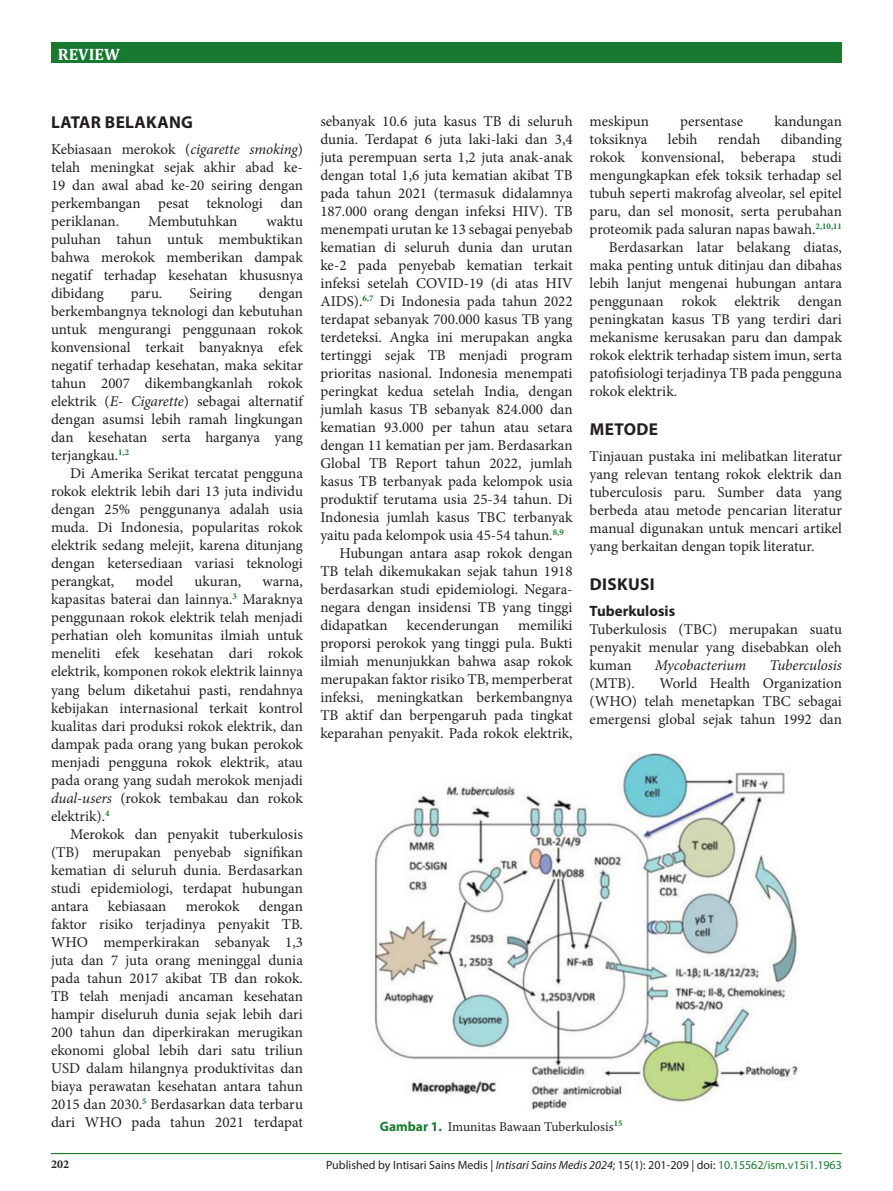
<style>
.page{position:relative;width:893px;height:1191px;background:#fff}
.page>*{position:absolute;margin:0;border:0;box-sizing:border-box;transform-origin:0 0}
.judul{font:700 17.25px "Myriad Pro";letter-spacing:.02em;color:#231f20}
.t1{font:700 16.5px "Cambria";color:#fff}
.t2{font:15px/18px "Minion Pro";color:#231f20;text-align:justify}
.t3{font:italic 15px "Minion Pro";letter-spacing:-.005em;color:#231f20}
.sub_judul_ISM{font:700 15px "Myriad Pro";color:#231f20}
.t4{font:13.5px "Minion Pro";color:#231f20}
.t5{font:12px "Myriad Pro";color:#231f20}
.t6{font:700 12px "Minion Pro";color:#231f20}
.s1{font-style:italic}
.s2{color:#202124}
.s3{font-family:"Myriad Pro";font-weight:700;color:#187a30}
.s4{color:#187a30}
</style>
<div class="page">
<div style="left:51px;top:43px;width:790px;height:20px;background:#187a30"></div>
<hr style="left:51px;top:1153px;width:790px;height:1px;background:#187a30">
<img style="left:374px;top:754px;width:424px;height:356px">
<p class="t1" style="left:58px;top:43px;width:64px">REVIEW</p>
<p class="judul" style="left:51px;top:111px;width:143px">LATAR BELAKANG</p>
<p class="t2" style="left:51px;top:141px;width:253px">Kebiasaan merokok (<span class="s1">cigarette smoking</span>) telah meningkat sejak akhir abad ke-19 dan awal abad ke-20 seiring dengan perkembangan pesat teknologi dan periklanan.</p>
<p class="t2" style="left:51px;top:213px;width:253px;text-indent:215px">waktu puluhan tahun untuk membuktikan bahwa merokok memberikan dampak negatif terhadap kesehatan khususnya dibidang</p>
<p class="t2" style="left:148px;top:213px;width:91px">Membutuhkan</p>
<p class="t2" style="left:51px;top:285px;width:253px;text-indent:208px">dengan berkembangnya teknologi dan kebutuhan untuk mengurangi penggunaan rokok konvensional terkait banyaknya efek negatif terhadap kesehatan, maka sekitar tahun 2007 dikembangkanlah rokok elektrik (<span class="s1">E- Cigarette</span>) sebagai alternatif dengan asumsi lebih ramah lingkungan dan kesehatan serta harganya yang terjangkau.<sup>1,2</sup></p>
<p class="t2" style="left:51px;top:465px;width:253px;text-indent:19px">Di Amerika Serikat tercatat pengguna rokok elektrik lebih dari 13 juta individu dengan 25% penggunanya adalah usia muda. Di Indonesia, popularitas rokok elektrik sedang melejit, karena ditunjang dengan ketersediaan variasi teknologi perangkat,</p>
<p class="t2" style="left:131px;top:285px;width:33px">paru.</p>
<p class="t2" style="left:189px;top:285px;width:44px">Seiring</p>
<p class="t2" style="left:135px;top:573px;width:40px">model</p>
<p class="t2" style="left:194px;top:573px;width:48px">ukuran,</p>
<p class="t2" style="left:51px;top:573px;width:253px;text-indent:211px">warna, kapasitas baterai dan lainnya.<sup>3</sup> Maraknya penggunaan rokok elektrik telah menjadi perhatian oleh komunitas ilmiah untuk meneliti efek kesehatan dari rokok elektrik, komponen rokok elektrik lainnya yang belum diketahui pasti, rendahnya kebijakan internasional terkait kontrol kualitas dari produksi rokok elektrik, dan dampak pada orang yang bukan perokok menjadi pengguna rokok elektrik, atau pada orang yang sudah merokok menjadi <span class="s1">dual-users</span> (rokok tembakau dan rokok elektrik).<sup>4</sup></p>
<p class="t2" style="left:51px;top:825px;width:253px;text-indent:19px">Merokok dan penyakit tuberkulosis (TB) merupakan penyebab signifikan kematian di seluruh dunia. Berdasarkan studi epidemiologi, terdapat hubungan antara</p>
<p class="t2" style="left:51px;top:897px;width:253px;text-indent:208px">dengan faktor risiko terjadinya penyakit TB.<br>WHO memperkirakan sebanyak 1,3 juta dan 7 juta orang meninggal dunia pada tahun 2017 akibat TB dan rokok.<br>TB telah menjadi ancaman kesehatan hampir diseluruh dunia sejak lebih dari 200 tahun <span class="s2">dan diperkirakan merugikan ekonomi global lebih dari satu triliun USD dalam hilangnya produktivitas dan biaya perawatan kesehatan antara tahun 2015 dan 2030</span>.<sup>5</sup> Berdasarkan data terbaru dari WHO pada tahun 2021 terdapat</p>
<p class="t2" style="left:108px;top:897px;width:60px">kebiasaan</p>
<p class="t2" style="left:186px;top:897px;width:55px">merokok</p>
<p class="t2" style="left:320px;top:112px;width:254px">sebanyak 10.6 juta kasus TB di seluruh dunia. Terdapat 6 juta laki-laki dan 3,4 juta perempuan serta 1,2 juta anak-anak dengan total 1,6 juta kematian akibat TB pada tahun 2021 (termasuk didalamnya 187.000 orang dengan infeksi HIV). TB menempati urutan ke 13 sebagai penyebab kematian di seluruh dunia dan urutan ke-2 pada penyebab kematian terkait infeksi setelah COVID-19 (di atas HIV AIDS).<sup>6,7</sup> Di Indonesia pada tahun 2022 terdapat sebanyak 700.000 kasus TB yang terdeteksi. Angka ini merupakan angka tertinggi sejak TB menjadi program prioritas nasional. Indonesia menempati peringkat kedua setelah India, dengan jumlah kasus TB sebanyak 824.000 dan kematian 93.000 per tahun atau setara dengan 11 kematian per jam. Berdasarkan Global TB Report tahun 2022, jumlah kasus TB terbanyak pada kelompok usia produktif terutama usia 25-34 tahun. Di Indonesia jumlah kasus TBC terbanyak yaitu pada kelompok usia 45-54 tahun.<sup>8,9</sup></p>
<p class="t2" style="left:320px;top:544px;width:254px;text-indent:19px">Hubungan antara asap rokok dengan TB telah dikemukakan sejak tahun 1918 berdasarkan studi epidemiologi. Negara&shy;negara dengan insidensi TB yang tinggi didapatkan</p>
<p class="t2" style="left:320px;top:616px;width:254px;text-indent:198px">memiliki proporsi perokok yang tinggi pula. Bukti ilmiah menunjukkan bahwa asap rokok merupakan faktor risiko TB, memperberat infeksi, meningkatkan berkembangnya TB aktif dan berpengaruh pada tingkat keparahan penyakit. Pada rokok elektrik,</p>
<p class="t2" style="left:407px;top:616px;width:94px">kecenderungan</p>
<p class="t2" style="left:590px;top:112px;width:61px">meskipun</p>
<p class="t2" style="left:680px;top:112px;width:64px">persentase</p>
<p class="t2" style="left:774px;top:112px;width:69px">kandungan</p>
<p class="t2" style="left:590px;top:130px;width:59px">toksiknya</p>
<p class="t2" style="left:668px;top:130px;width:31px">lebih</p>
<p class="t2" style="left:718px;top:130px;width:44px">rendah</p>
<p class="t2" style="left:590px;top:130px;width:254px;text-indent:191px">dibanding rokok konvensional, beberapa studi mengungkapkan efek toksik terhadap sel tubuh seperti makrofag alveolar, sel epitel paru, dan sel monosit, serta perubahan proteomik pada saluran napas bawah.<sup>2,10,11</sup></p>
<p class="t2" style="left:590px;top:238px;width:254px;text-indent:19px">Berdasarkan latar belakang diatas, maka penting untuk ditinjau dan dibahas lebih lanjut mengenai hubungan antara penggunaan rokok elektrik dengan peningkatan kasus TB yang terdiri dari mekanisme kerusakan paru dan dampak rokok elektrik terhadap sistem imun, serta patofisiologi terjadinya TB pada pengguna rokok elektrik.</p>
<p class="judul" style="left:590px;top:417px;width:70px">METODE</p>
<p class="t2" style="left:590px;top:447px;width:254px">Tinjauan pustaka ini melibatkan literatur yang relevan tentang rokok elektrik dan tuberculosis paru. Sumber data yang berbeda atau metode pencarian literatur manual digunakan untuk mencari artikel yang berkaitan dengan topik literatur.</p>
<p class="judul" style="left:590px;top:573px;width:66px">DISKUSI</p>
<p class="sub_judul_ISM" style="left:590px;top:601px;width:87px">Tuberkulosis</p>
<p class="t2" style="left:590px;top:620px;width:254px">Tuberkulosis (TBC) merupakan suatu penyakit menular yang disebabkan oleh kuman</p>
<p class="t3" style="left:655px;top:655px;width:93px">Mycobacterium</p>
<p class="t3" style="left:769px;top:655px;width:74px">Tuberculosis</p>
<p class="t2" style="left:590px;top:674px;width:254px;text-indent:70px">World Health Organization (WHO) telah menetapkan TBC sebagai emergensi global sejak tahun 1992 dan</p>
<p class="t2" style="left:590px;top:674px;width:47px">(MTB).</p>
<p class="t4" style="left:380px;top:1118px;width:244px"><span class="s3">Gambar 1.</span> Imunitas Bawaan Tuberkulosis<sup>15</sup></p>
<p class="t6" style="left:51px;top:1156px;width:19px">202</p>
<p class="t5" style="left:326px;top:1157px;width:517px">Published by Intisari Sains Medis | <span class="s1">Intisari Sains Medis 2024</span>; 15(1): 201-209 | doi: <span class="s4">10.15562/ism.v15i1.1963</span></p>
</div>
